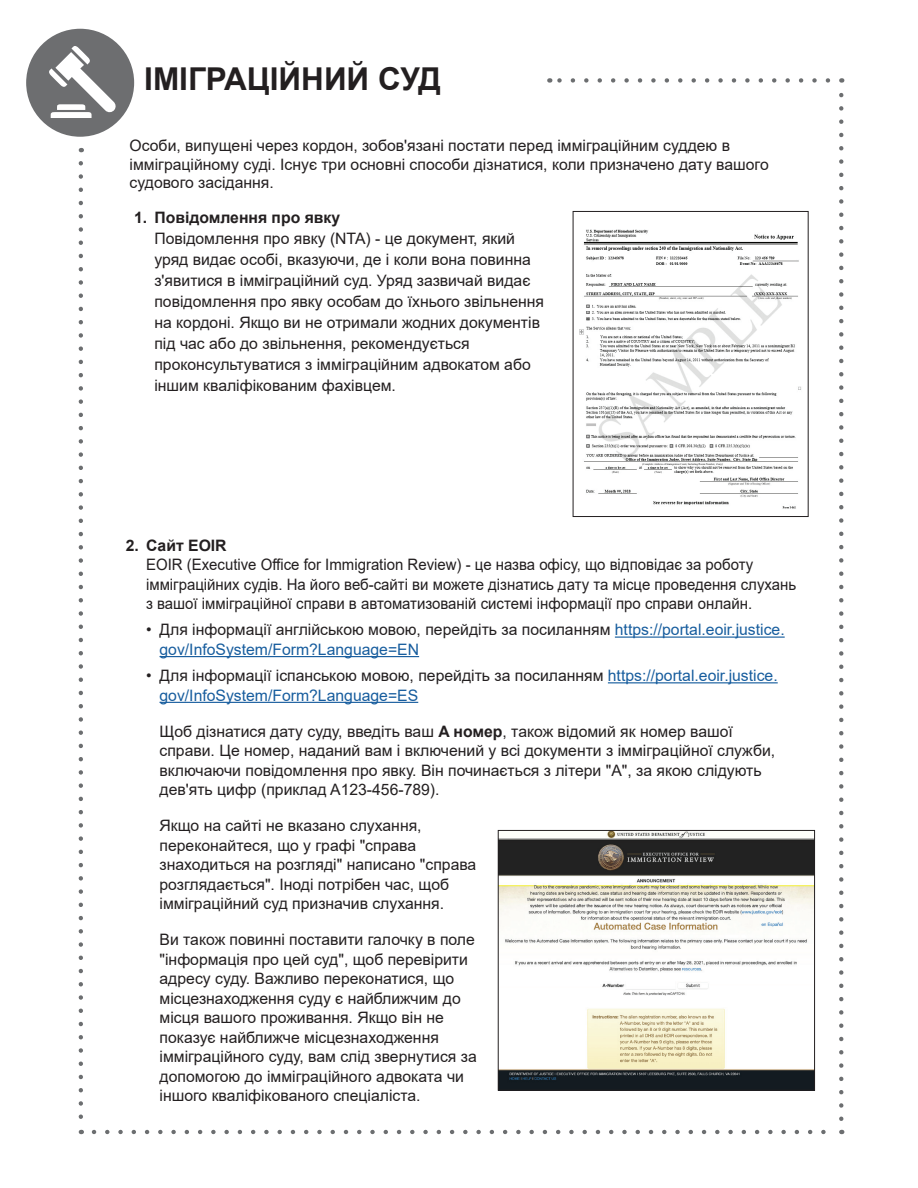
<style>
.page{position:relative;width:918px;height:1188px;background:#fff}
.page>*{position:absolute;margin:0;border:0;box-sizing:border-box;transform-origin:0 0}
.t1{font:700 31.5px "Arial";color:#231f20}
.t2{font:15.75px/19.5px "Arial";color:#231f20}
.t3{font:15.75px/19.5px "Arial";color:#231f20;scale:.95 1}
.t4{font:15.75px/19.5px "Arial";color:#175d9e}
.t5{font:700 15.75px "Arial";color:#231f20}
.s1{color:#231f20}
.s2{font-weight:700}
</style>
<div class="page">
<svg style="left:94px;top:1130px;width:732px;height:4px"></svg>
<svg style="left:557px;top:78px;width:271px;height:5px"></svg>
<svg style="left:79px;top:163px;width:4px;height:971px"></svg>
<svg style="left:839px;top:78px;width:4px;height:1041px"></svg>
<hr style="left:615px;top:637px;width:170px;height:1px;background:#175d9e">
<hr style="left:160px;top:656px;width:259px;height:1px;background:#175d9e">
<hr style="left:608px;top:682px;width:170px;height:1px;background:#175d9e">
<hr style="left:160px;top:702px;width:258px;height:1px;background:#175d9e">
<div style="left:26px;top:29px;width:108px;height:108px;background:#6d6e70;border-radius:50%"></div>
<svg style="left:49px;top:46px;width:67px;height:72px"></svg>
<img style="left:579px;top:229px;width:222px;height:280px">
<div style="left:573px;top:211px;width:235px;height:306px;border:1px solid #231f20"></div>
<img style="left:500px;top:832px;width:313px;height:256px">
<div style="left:498px;top:830px;width:317px;height:260px;border:1px solid #231f20"></div>
<h1 class="t1" style="left:144px;top:57px;width:298px">ІМІГРАЦІЙНИЙ СУД</h1>
<p class="t2" style="left:130px;top:136px;width:641px;line-height:18.9px">Особи, випущені через кордон, зобов'язані постати перед імміграційним суддею в імміграційному суді. Існує три основні способи дізнатися, коли призначено дату вашого судового засідання.</p>
<p class="t5" style="left:134px;top:206px;width:208px">1. Повідомлення про явку</p>
<p class="t2" style="left:154px;top:228px;width:391px;line-height:21px">Повідомлення про явку (NTA) - це документ, який уряд видає особі, вказуючи, де і коли вона повинна з'явитися в імміграційний суд. Уряд зазвичай видає повідомлення про явку особам до їхнього звільнення на кордоні. Якщо ви не отримали жодних документів під час або до звільнення, рекомендується проконсультуватися з імміграційним адвокатом або іншим кваліфікованим фахівцем.</p>
<p class="t5" style="left:126px;top:534px;width:102px">2. Сайт EOIR</p>
<p class="t3" style="left:146px;top:555px;width:686px">EOIR (Executive Office for Immigration Review) - це назва офісу, що відповідає за роботу імміграційних судів. На його веб-сайті ви можете дізнатись дату та місце проведення слухань з вашої імміграційної справи в автоматизованій системі інформації про справи онлайн.</p>
<p class="t4" style="left:160px;top:620px;width:627px;text-indent:-13px"><span class="s1">• Для інформації англійською мовою, перейдіть за посиланням</span> https://portal.eoir.justice. gov/InfoSystem/Form?Language=EN</p>
<p class="t4" style="left:160px;top:666px;width:620px;text-indent:-13px"><span class="s1">• Для інформації іспанською мовою, перейдіть за посиланням</span> https://portal.eoir.justice. gov/InfoSystem/Form?Language=ES</p>
<p class="t2" style="left:160px;top:721px;width:617px">Щоб дізнатися дату суду, введіть ваш <span class="s2">A номер</span>, також відомий як номер вашої справи. Це номер, наданий вам і включений у всі документи з імміграційної служби, включаючи повідомлення про явку. Він починається з літери "A", за якою слідують дев'ять цифр (приклад A123-456-789).</p>
<p class="t2" style="left:160px;top:816px;width:318px">Якщо на сайті не вказано слухання, переконайтеся, що у графі "справа знаходиться на розгляді" написано "справа розглядається". Іноді потрібен час, щоб імміграційний суд призначив слухання.</p>
<p class="t2" style="left:160px;top:930px;width:319px">Ви також повинні поставити галочку в поле "інформація про цей суд", щоб перевірити адресу суду. Важливо переконатися, що місцезнаходження суду є найближчим до місця вашого проживання. Якщо він не показує найближче місцезнаходження імміграційного суду, вам слід звернутися за допомогою до імміграційного адвоката чи іншого кваліфікованого спеціаліста.</p>
</div>
